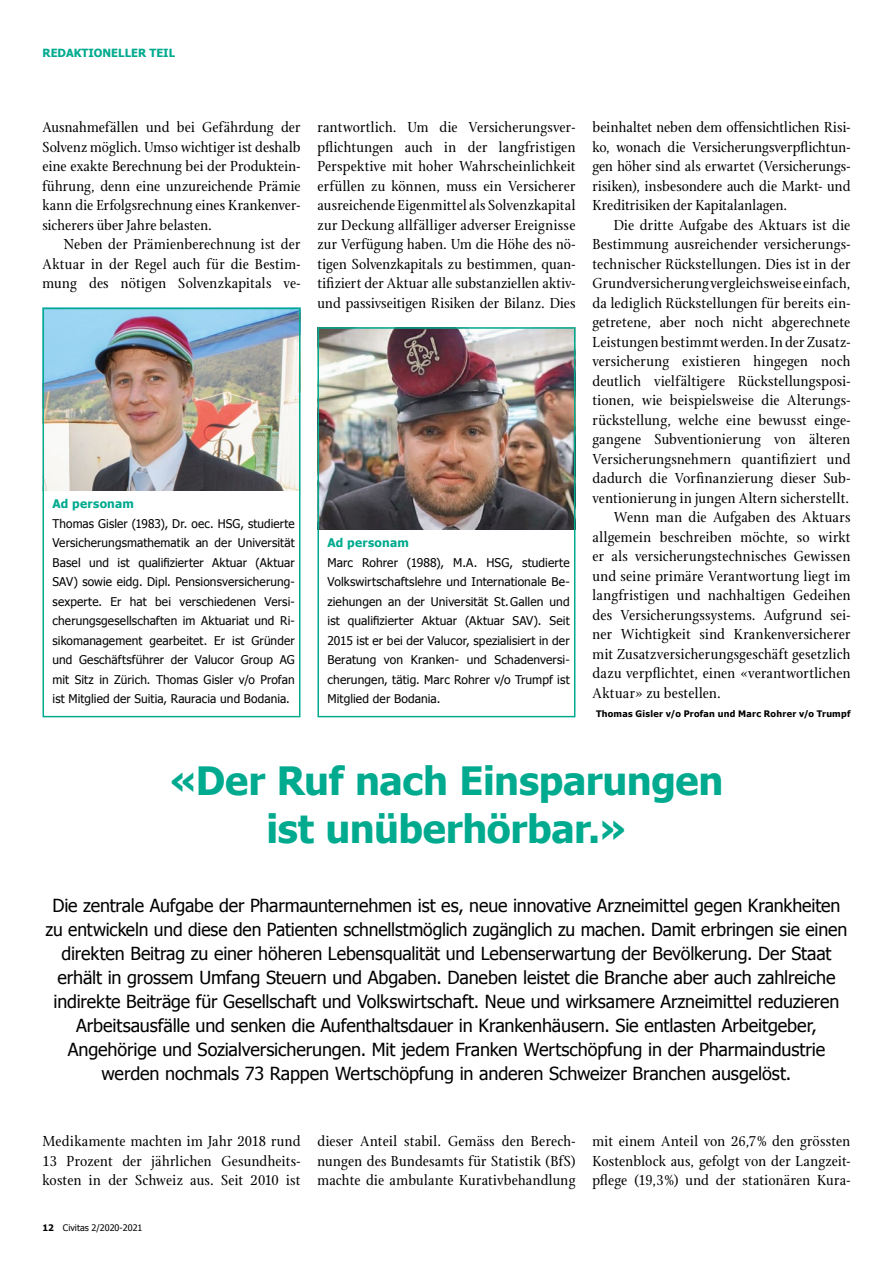
<style>
.page{position:relative;width:893px;height:1263px;background:#fff}
.page>*{position:absolute;margin:0;border:0;box-sizing:border-box;transform-origin:0 0}
.t1{font:700 39px/48px "Tahoma";letter-spacing:-.01em;color:#00aa8f;text-align:center}
.t2{font:18px/24px "Tahoma";letter-spacing:-.01em;color:#000;text-align:center}
.t3{font:15.75px/19.5px "Stone Print";letter-spacing:.01em;color:#000;text-align:justify}
.t4{font:12px/19.5px "Tahoma";letter-spacing:.005em;color:#000;text-align:justify}
.t5{font:700 12px "Tahoma";letter-spacing:.02em;color:#00aa8f}
.t6{font:700 11.25px "Tahoma";color:#00aa8f}
.t7{font:700 9px "Tahoma";letter-spacing:.03em;color:#000}
.t8{font:9px "Tahoma";color:#000}
.s1{font-weight:700}
</style>
<div class="page">
<img style="left:46px;top:311px;width:251px;height:179px">
<div style="left:43px;top:308px;width:257px;height:409px;border:2px solid #00aa8f"></div>
<img style="left:320px;top:330px;width:252px;height:199px">
<div style="left:317px;top:327px;width:258px;height:390px;border:2px solid #00aa8f"></div>
<p class="t6" style="left:43px;top:45px;width:134px">REDAKTIONELLER TEIL</p>
<p class="t3" style="left:43px;top:118px;width:259px">Ausnahmefällen und bei Gefährdung der Solvenz möglich. Umso wichtiger ist deshalb eine exakte Berechnung bei der Produktein&shy;führung, denn eine unzureichende Prämie kann die Erfolgsrechnung eines Krankenver&shy;sicherers über Jahre belasten.</p>
<p class="t3" style="left:43px;top:235px;width:259px;text-indent:21px">Neben der Prämienberechnung ist der Aktuar in der Regel auch für die Bestim&shy;mung des nötigen Solvenzkapitals ve-</p>
<p class="t5" style="left:53px;top:495px;width:83px">Ad personam</p>
<p class="t4" style="left:53px;top:513px;width:244px">Thomas Gisler (1983), Dr. oec. HSG, studierte Versicherungsmathematik an der Universität Basel und ist qualifizierter Aktuar (Aktuar SAV) sowie eidg. Dipl. Pensionsversicherung&shy;sexperte. Er hat bei verschiedenen Versi&shy;cherungsgesellschaften im Aktuariat und Ri&shy;sikomanagement gearbeitet. Er ist Gründer und Geschäftsführer der Valucor Group AG mit Sitz in Zürich. Thomas Gisler v/o Profan ist Mitglied der Suitia, Rauracia und Bodania.</p>
<p class="t3" style="left:317px;top:118px;width:259px">rantwortlich. Um die Versicherungsver&shy;pflichtungen auch in der langfristigen Perspektive mit hoher Wahrscheinlichkeit erfüllen zu können, muss ein Versicherer ausreichende Eigenmittel als Solvenzkapital zur Deckung allfälliger adverser Ereignisse zur Verfügung haben. Um die Höhe des nö&shy;tigen Solvenzkapitals zu bestimmen, quan&shy;tifiziert der Aktuar alle substanziellen aktiv&shy;und passivseitigen Risiken der Bilanz. Dies</p>
<p class="t3" style="left:592px;top:118px;width:260px">beinhaltet neben dem offensichtlichen Risi&shy;ko, wonach die Versicherungsverpflichtun&shy;gen höher sind als erwartet (Versicherungs&shy;risiken), insbesondere auch die Markt- und Kreditrisiken der Kapitalanlagen.</p>
<p class="t3" style="left:614px;top:215px;width:238px">Die dritte Aufgabe des Aktuars ist die</p>
<p class="t3" style="left:592px;top:235px;width:259px">Bestimmung ausreichender versicherungs-</p>
<p class="t3" style="left:592px;top:254px;width:259px">technischer Rückstellungen. Dies ist in der</p>
<p class="t3" style="left:592px;top:274px;width:259px">Grundversicherungvergleichsweiseeinfach,</p>
<p class="t3" style="left:592px;top:293px;width:259px">da lediglich Rückstellungen für bereits ein-</p>
<p class="t3" style="left:592px;top:313px;width:259px">getretene, aber noch nicht abgerechnete</p>
<p class="t3" style="left:592px;top:332px;width:259px">Leistungen bestimmtwerden.In der Zusatz-</p>
<p class="t3" style="left:592px;top:352px;width:259px">versicherung existieren hingegen noch</p>
<p class="t3" style="left:592px;top:371px;width:259px">deutlich vielfältigere Rückstellungsposi-</p>
<p class="t3" style="left:592px;top:391px;width:259px">tionen, wie beispielsweise die Alterungs-</p>
<p class="t3" style="left:592px;top:410px;width:259px">rückstellung, welche eine bewusst einge-</p>
<p class="t3" style="left:592px;top:430px;width:259px">gangene Subventionierung von älteren</p>
<p class="t3" style="left:592px;top:449px;width:259px">Versicherungsnehmern quantifiziert und</p>
<p class="t3" style="left:592px;top:469px;width:259px">dadurch die Vorfinanzierung dieser Sub-</p>
<p class="t3" style="left:592px;top:488px;width:258px">ventionierung in jungen Altern sicherstellt.</p>
<p class="t3" style="left:614px;top:507px;width:238px">Wenn man die Aufgaben des Aktuars</p>
<p class="t3" style="left:592px;top:527px;width:259px">allgemein beschreiben möchte, so wirkt</p>
<p class="t3" style="left:592px;top:546px;width:259px">er als versicherungstechnisches Gewissen</p>
<p class="t3" style="left:592px;top:566px;width:259px">und seine primäre Verantwortung liegt im</p>
<p class="t3" style="left:592px;top:585px;width:259px">langfristigen und nachhaltigen Gedeihen</p>
<p class="t3" style="left:593px;top:605px;width:259px">des Versicherungssystems. Aufgrund sei-</p>
<p class="t3" style="left:593px;top:624px;width:259px">ner Wichtigkeit sind Krankenversicherer</p>
<p class="t3" style="left:593px;top:644px;width:259px">mit Zusatzversicherungsgeschäft gesetzlich</p>
<p class="t3" style="left:593px;top:663px;width:259px">dazu verpflichtet, einen «verantwortlichen</p>
<p class="t3" style="left:593px;top:683px;width:130px">Aktuar» zu bestellen.</p>
<p class="t7" style="left:596px;top:708px;width:256px">Thomas Gisler v/o Profan und Marc Rohrer v/o Trumpf</p>
<p class="t5" style="left:327px;top:534px;width:83px">Ad personam</p>
<p class="t4" style="left:327px;top:552px;width:244px">Marc Rohrer (1988), M.A. HSG, studierte Volkswirtschaftslehre und Internationale Be&shy;ziehungen an der Universität St.Gallen und ist qualifizierter Aktuar (Aktuar SAV). Seit 2015 ist er bei der Valucor, spezialisiert in der Beratung von Kranken- und Schadenversi&shy;cherungen, tätig. Marc Rohrer v/o Trumpf ist Mitglied der Bodania.</p>
<h1 class="t1" style="left:169px;top:755px;width:556px">«Der Ruf nach Einsparungen ist unüberhörbar.»</h1>
<p class="t2" style="left:46px;top:893px;width:803px">Die zentrale Aufgabe der Pharmaunternehmen ist es, neue innovative Arzneimittel gegen Krankheiten zu entwickeln und diese den Patienten schnellstmöglich zugänglich zu machen. Damit erbringen sie einen direkten Beitrag zu einer höheren Lebensqualität und Lebenserwartung der Bevölkerung. Der Staat erhält in grossem Umfang Steuern und Abgaben. Daneben leistet die Branche aber auch zahlreiche indirekte Beiträge für Gesellschaft und Volkswirtschaft. Neue und wirksamere Arzneimittel reduzieren Arbeitsausfälle und senken die Aufenthaltsdauer in Krankenhäusern. Sie entlasten Arbeitgeber, Angehörige und Sozialversicherungen. Mit jedem Franken Wertschöpfung in der Pharmaindustrie werden nochmals 73 Rappen Wertschöpfung in anderen Schweizer Branchen ausgelöst.</p>
<p class="t3" style="left:43px;top:1132px;width:259px">Medikamente machten im Jahr 2018 rund 13 Prozent der jährlichen Gesundheits&shy;kosten in der Schweiz aus. Seit 2010 ist</p>
<p class="t3" style="left:317px;top:1132px;width:259px">dieser Anteil stabil. Gemäss den Berech&shy;nungen des Bundesamts für Statistik (BfS) machte die ambulante Kurativbehandlung</p>
<p class="t3" style="left:592px;top:1132px;width:259px">mit einem Anteil von 26,7% den grössten Kostenblock aus, gefolgt von der Langzeit&shy;pflege (19,3%) und der stationären Kura-</p>
<p class="t8" style="left:43px;top:1222px;width:101px"><span class="s1">12</span> Civitas 2/2020-2021</p>
</div>
